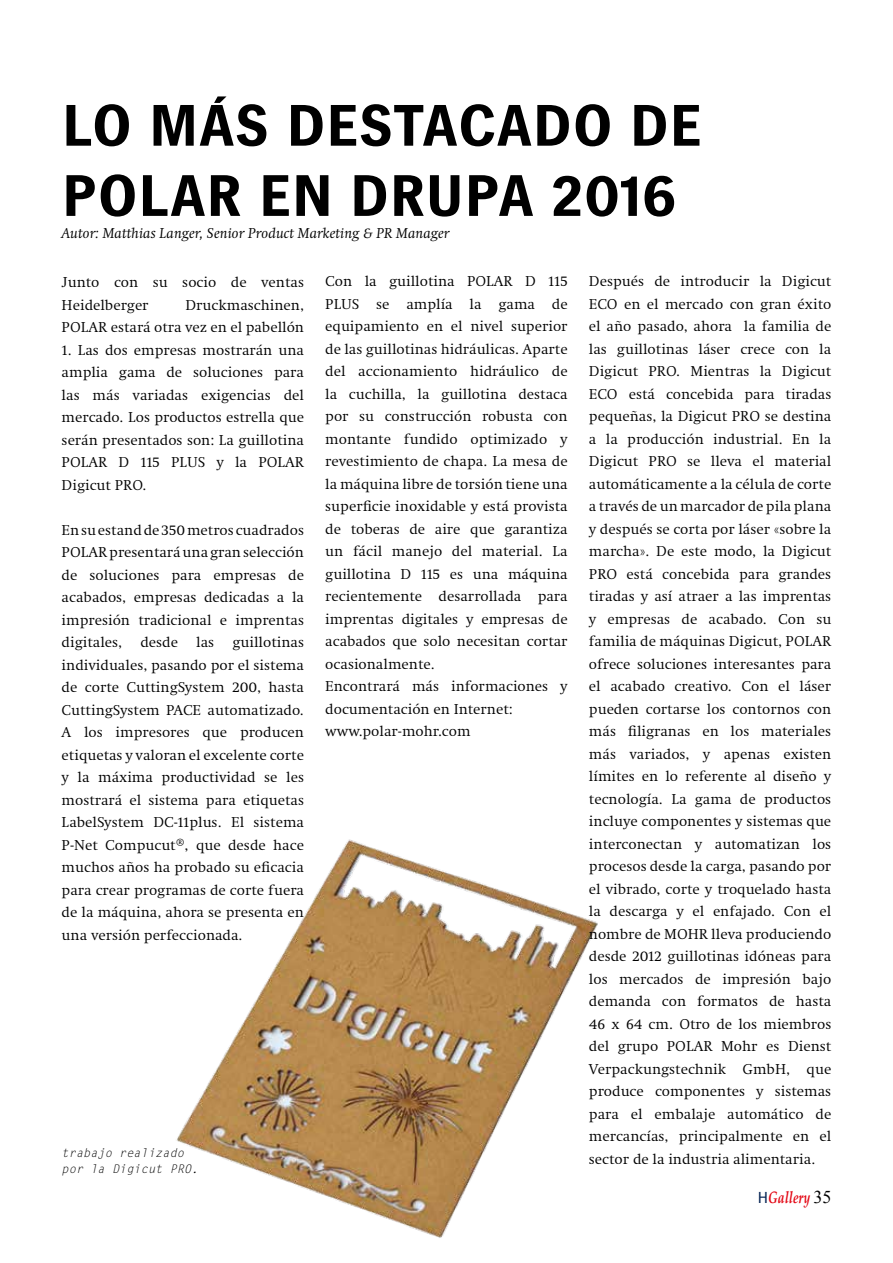
<style>
.page{position:relative;width:893px;height:1263px;background:#fff}
.page>*{position:absolute;margin:0;border:0;box-sizing:border-box;transform-origin:0 0}
.t1{font:700 57.9px/70.2px "Heidelberg Gothic Ml";letter-spacing:.01em;color:#000}
.t2{font:italic 700 16.5px "Palatino Linotype";color:#e30613;scale:.75 1}
.t3{font:14.85px/22.5px "Heidelberg Antiqua ML";color:#000;text-align:justify}
.t4{font:italic 14.85px "Heidelberg Antiqua ML";color:#000}
.t5{font:italic 11.85px/16.5px "Letter Gothic Std";color:#000}
.s1{font-family:"Heidelberg Gothic Ml";font-weight:400;font-style:normal;font-size:15.75px;color:#052453}
.s2{font-family:"Times New Roman";font-weight:400;font-style:normal;font-size:18px;color:#000}
</style>
<div class="page">
<img style="left:176px;top:839px;width:422px;height:399px">
<h1 class="t1" style="left:62px;top:92px;width:641px">LO MÁS DESTACADO DE<br>POLAR EN DRUPA 2016</h1>
<p class="t4" style="left:62px;top:225px;width:389px">Autor: Matthias Langer, Senior Product Marketing &amp; PR Manager</p>
<p class="t3" style="left:62px;top:271px;width:244px">Junto con su socio de ventas<br>Heidelberger</p>
<p class="t3" style="left:325px;top:270px;width:244px;text-align:left">Con la guillotina POLAR D 115<br>PLUS se amplía la gama de equipamiento en el nivel superior de las guillotinas hidráulicas. Aparte del accionamiento hidráulico de la cuchilla, la guillotina destaca por su construcción robusta con montante fundido optimizado y revestimiento de chapa. La mesa de la máquina libre de torsión tiene una superficie inoxidable y está provista de toberas de aire que garantiza un fácil manejo del material. La guillotina D 115 es una máquina recientemente desarrollada para imprentas digitales y empresas de acabados que solo necesitan cortar ocasionalmente.<br>Encontrará más informaciones y documentación en Internet: www.polar-mohr.com</p>
<p class="t3" style="left:589px;top:270px;width:244px">Después de introducir la Digicut ECO en el mercado con gran éxito el año pasado, ahora la familia de las guillotinas láser crece con la Digicut PRO. Mientras la Digicut ECO está concebida para tiradas pequeñas, la Digicut PRO se destina a la producción industrial. En la Digicut PRO se lleva el material automáticamente a la célula de corte a través de un marcador de pila plana y después se corta por láser «sobre la marcha». De este modo, la Digicut PRO está concebida para grandes tiradas y así atraer a las imprentas y empresas de acabado. Con su familia de máquinas Digicut, POLAR ofrece soluciones interesantes para el acabado creativo. Con el láser pueden cortarse los contornos con más filigranas en los materiales más variados, y apenas existen límites en lo referente al diseño y tecnología. La gama de productos incluye componentes y sistemas que interconectan y automatizan los procesos desde la carga, pasando por el vibrado, corte y troquelado hasta la descarga y el enfajado. Con el nombre de MOHR lleva produciendo desde 2012 guillotinas idóneas para los mercados de impresión bajo demanda con formatos de hasta 46 x 64 cm. Otro de los miembros del grupo POLAR Mohr es Dienst Verpackungstechnik GmbH, que produce componentes y sistemas para el embalaje automático de mercancías, principalmente en el sector de la industria alimentaria.</p>
<p class="t3" style="left:62px;top:294px;width:244px;text-align:right">Druckmaschinen,<br>POLAR estará otra vez en el pabellón</p>
<p class="t3" style="left:62px;top:339px;width:244px">1. Las dos empresas mostrarán una amplia gama de soluciones para las más variadas exigencias del mercado. Los productos estrella que serán presentados son: La guillotina POLAR D 115 PLUS y la POLAR Digicut PRO.</p>
<p class="t3" style="left:62px;top:519px;width:244px">En su estand de 350 metros cuadrados POLAR presentará una gran selección de soluciones para empresas de acabados, empresas dedicadas a la impresión tradicional e imprentas digitales, desde las guillotinas individuales, pasando por el sistema de corte CuttingSystem 200, hasta CuttingSystem PACE automatizado.<br>A los impresores que producen etiquetas y valoran el excelente corte y la máxima productividad se les mostrará el sistema para etiquetas LabelSystem DC-11plus. El sistema P-Net Compucut®, que desde hace muchos años ha probado su eficacia para crear programas de corte fuera de la máquina, ahora se presenta en una versión perfeccionada.</p>
<p class="t5" style="left:62px;top:1145px;width:138px">trabajo realizado por la Digicut PRO.</p>
<p class="t2" style="left:758px;top:1186px;width:99px"><span class="s1">H</span>Gallery <span class="s2">35</span></p>
</div>
